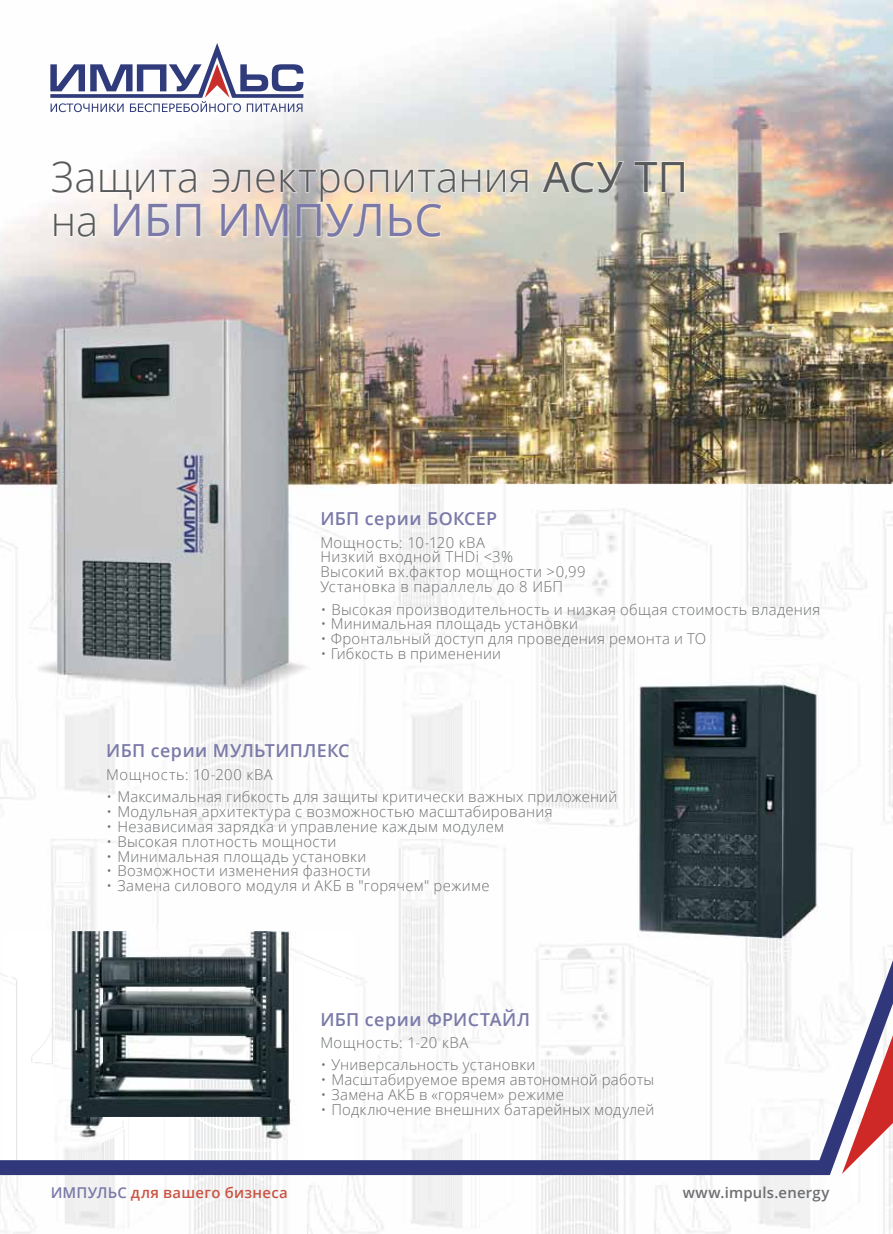
<style>
.page{position:relative;width:893px;height:1234px;background:#fff}
.page>*{position:absolute;margin:0;border:0;box-sizing:border-box;transform-origin:0 0}
.t1{font:44.7px "Open Sans";letter-spacing:.01em;color:#7a79a8}
.t2{font:300 41.7px "Open Sans";letter-spacing:.005em;color:#58595b}
.t3{font:600 17.85px "Open Sans";letter-spacing:.02em;color:#7a79a8}
.t4{font:300 14.85px "Open Sans";letter-spacing:.02em;color:#6d6f71;scale:1.1 1}
.t5{font:300 14.85px/14.9px "Open Sans";letter-spacing:.02em;color:#6d6f71}
.t6{font:300 14.85px "Open Sans";letter-spacing:.04em;color:#6d6f71}
.t7{font:600 14.85px "Open Sans";letter-spacing:.02em;color:#ca5443}
.t8{font:600 14.85px "Open Sans";letter-spacing:.015em;color:#6d6e71}
.s1{font-weight:400}
.s2{font-weight:300;font-size:41.7px;color:#58595b}
.s3{color:#7a79a8}
</style>
<div class="page">
<img style="left:0;top:0;width:893px;height:1233px">
<img style="left:0;top:307px;width:369px;height:391px">
<img style="left:569px;top:643px;width:317px;height:317px">
<img style="left:4px;top:931px;width:349px;height:29px">
<svg style="left:50px;top:43px;width:253px;height:69px"></svg>
<img style="left:52px;top:161px;width:313px;height:41px">
<img style="left:542px;top:161px;width:143px;height:32px">
<img style="left:54px;top:213px;width:41px;height:24px">
<img style="left:255px;top:203px;width:187px;height:35px">
<svg style="left:0;top:960px;width:893px;height:214px"></svg>
<h2 class="t2" style="left:51px;top:148px;width:639px">Защита электропитания <span class="s1">АСУ ТП</span></h2>
<h1 class="t1" style="left:51px;top:189px;width:393px"><span class="s2">на</span> ИБП ИМПУЛЬС</h1>
<p class="t3" style="left:320px;top:506px;width:178px">ИБП серии БОКСЕР</p>
<p class="t5" style="left:320px;top:534px;width:267px">Мощность: 10-120 кВА<br>Низкий входной THDi &lt;3%<br>Высокий вх.фактор мощности &gt;0,99<br>Установка в параллель до 8 ИБП</p>
<p class="t4" style="left:320px;top:599px;width:456px">• Высокая производительность и низкая общая стоимость владения</p>
<p class="t4" style="left:320px;top:613px;width:236px">• Минимальная площадь установки</p>
<p class="t4" style="left:320px;top:628px;width:352px">• Фронтальный доступ для проведения ремонта и ТО</p>
<p class="t4" style="left:320px;top:643px;width:166px">• Гибкость в применении</p>
<p class="t3" style="left:106px;top:738px;width:245px">ИБП серии МУЛЬТИПЛЕКС</p>
<p class="t6" style="left:106px;top:764px;width:168px">Мощность: 10-200 кВА</p>
<p class="t4" style="left:106px;top:786px;width:466px">• Максимальная гибкость для защиты критически важных приложений</p>
<p class="t4" style="left:106px;top:801px;width:407px">• Модульная архитектура с возможностью масштабирования</p>
<p class="t4" style="left:106px;top:816px;width:363px">• Независимая зарядка и управление каждым модулем</p>
<p class="t4" style="left:106px;top:830px;width:211px">• Высокая плотность мощности</p>
<p class="t4" style="left:106px;top:845px;width:238px">• Минимальная площадь установки</p>
<p class="t4" style="left:106px;top:860px;width:242px">• Возможности изменения фазности</p>
<p class="t4" style="left:106px;top:875px;width:350px">• Замена силового модуля и АКБ в "горячем" режиме</p>
<p class="t3" style="left:320px;top:1006px;width:211px">ИБП серии ФРИСТАЙЛ</p>
<p class="t6" style="left:320px;top:1032px;width:150px">Мощность: 1-20 кВА</p>
<p class="t4" style="left:320px;top:1054px;width:197px">• Универсальность установки</p>
<p class="t4" style="left:320px;top:1069px;width:305px">• Масштабируемое время автономной работы</p>
<p class="t4" style="left:320px;top:1084px;width:223px">• Замена АКБ в «горячем» режиме</p>
<p class="t4" style="left:320px;top:1099px;width:305px">• Подключение внешних батарейных модулей</p>
<p class="t7" style="left:51px;top:1182px;width:239px"><span class="s3">ИМПУЛЬС</span> для вашего бизнеса</p>
<p class="t8" style="left:683px;top:1182px;width:148px">www.impuls.energy</p>
</div>
